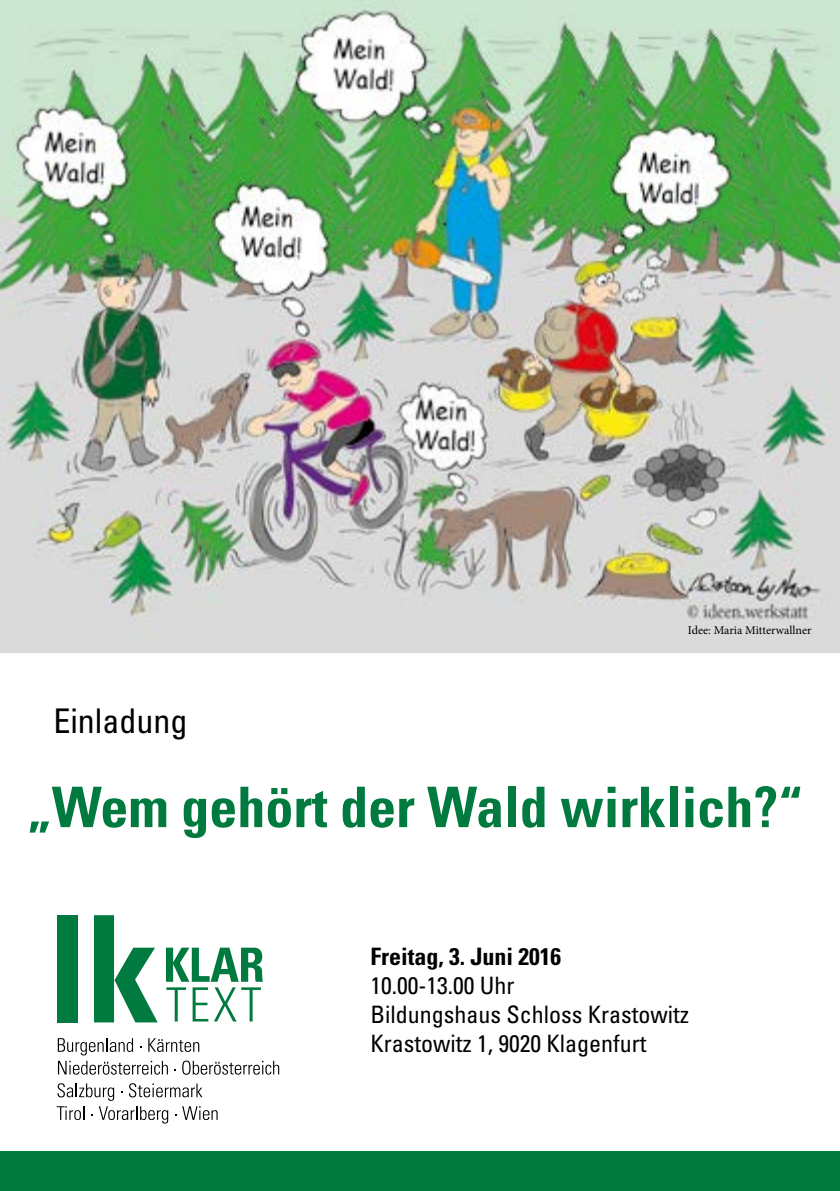
<style>
.page{position:relative;width:840px;height:1191px;background:#fff}
.page>*{position:absolute;margin:0;border:0;box-sizing:border-box;transform-origin:0 0}
.t1{font:700 condensed 56px "Univers";color:#007a3e}
.t2{font:condensed 34px "Univers";color:#000}
.t3{font:condensed 24px/28.8px "Univers";color:#000}
.t4{font:700 condensed 24px "Univers";color:#000}
.t5{font:12px "Minion Pro";color:#000}
</style>
<div class="page">
<img style="left:0;top:0;width:839px;height:652px">
<div style="left:57px;top:915px;width:20px;height:107px;background:#007a3e"></div>
<svg style="left:94px;top:915px;width:64px;height:107px"></svg>
<svg style="left:166px;top:947px;width:97px;height:34px"></svg>
<svg style="left:166px;top:987px;width:20px;height:34px"></svg>
<svg style="left:192px;top:987px;width:16px;height:34px"></svg>
<svg style="left:214px;top:987px;width:47px;height:34px"></svg>
<svg style="left:58px;top:1038px;width:221px;height:36px"></svg>
<svg style="left:57px;top:1083px;width:57px;height:17px"></svg>
<svg style="left:129px;top:1083px;width:73px;height:14px"></svg>
<svg style="left:57px;top:1106px;width:27px;height:14px"></svg>
<svg style="left:99px;top:1106px;width:69px;height:17px"></svg>
<svg style="left:182px;top:1106px;width:35px;height:14px"></svg>
<div style="left:0;top:1151px;width:839px;height:40px;background:#007a3e"></div>
<h2 class="t2" style="left:53px;top:699px;width:136px">Einladung</h2>
<p class="t5" style="left:687px;top:622px;width:125px">Idee: Maria Mitterwallner</p>
<h1 class="t1" style="left:27px;top:773px;width:777px">„Wem gehört der Wald wirklich?“</h1>
<p class="t4" style="left:370px;top:942px;width:192px">Freitag, 3. Juni 2016</p>
<p class="t3" style="left:370px;top:970px;width:320px">10.00-13.00 Uhr<br>Bildungshaus Schloss Krastowitz<br>Krastowitz 1, 9020 Klagenfurt</p>
</div>
